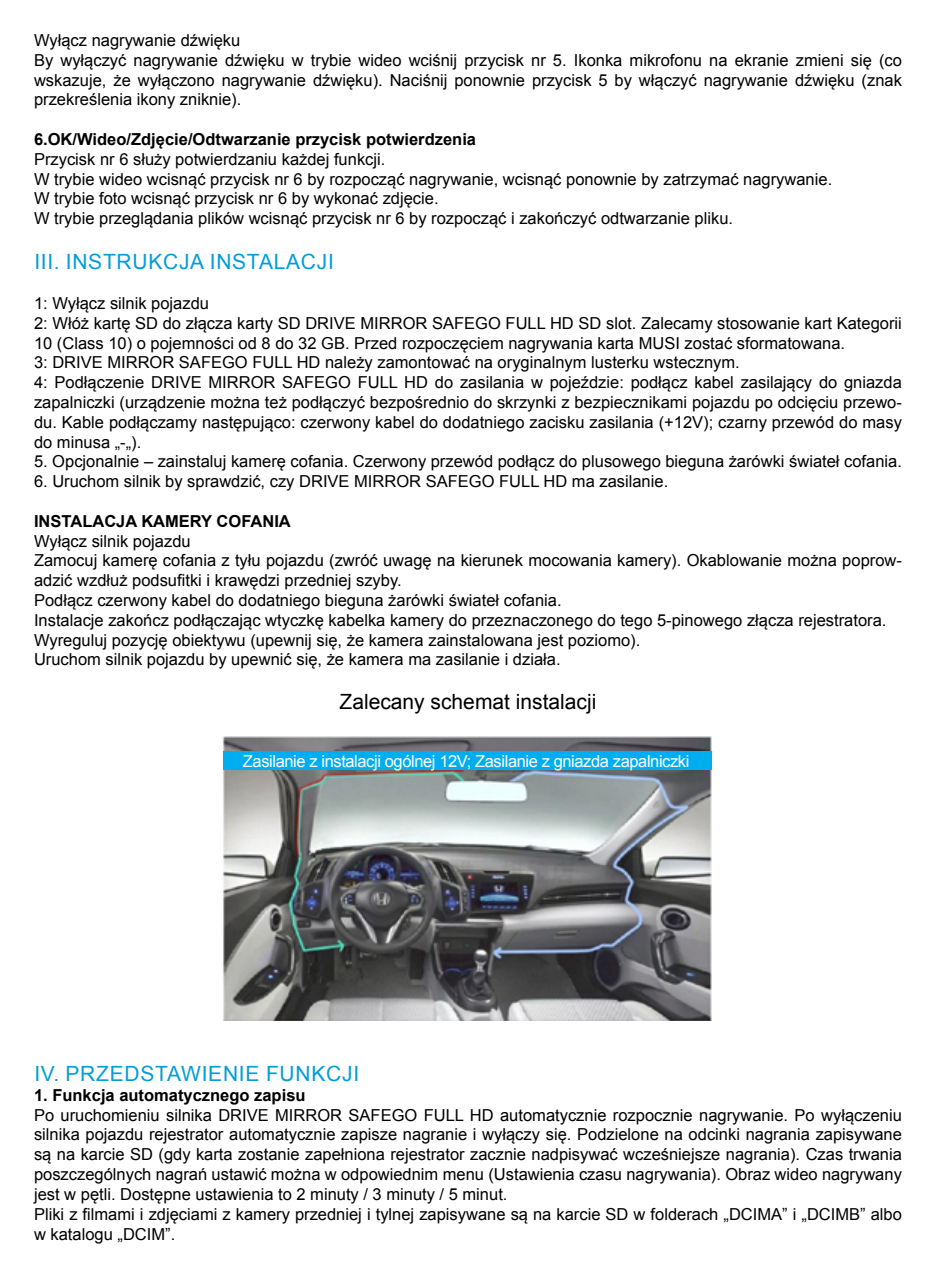
<style>
.page{position:relative;width:936px;height:1276px;background:#fff}
.page>*{position:absolute;margin:0;border:0;box-sizing:border-box;transform-origin:0 0}
.t1{font:21px "Arial";letter-spacing:.035em;color:#009ed9}
.t2{font:21px "Arial";color:#000}
.t3{font:16.5px/19.8px "Arial";color:#000}
.t4{font:700 16.5px "Arial";color:#000}
.t5{font:16.5px "Arial";letter-spacing:-.025em;color:#fff}
</style>
<div class="page">
<img style="left:223px;top:736px;width:488px;height:284px">
<div style="left:223px;top:751px;width:488px;height:18px;background:#00aeef"></div>
<p class="t3" style="left:34px;top:30px;width:869px">Wyłącz nagrywanie dźwięku<br>By wyłączyć nagrywanie dźwięku w trybie wideo wciśnij przycisk nr 5. Ikonka mikrofonu na ekranie zmieni się (co wskazuje, że wyłączono nagrywanie dźwięku). Naciśnij ponownie przycisk 5 by włączyć nagrywanie dźwięku (znak przekreślenia ikony zniknie).</p>
<p class="t4" style="left:34px;top:128px;width:443px">6.OK/Wideo/Zdjęcie/Odtwarzanie przycisk potwierdzenia</p>
<p class="t3" style="left:34px;top:149px;width:799px">Przycisk nr 6 służy potwierdzaniu każdej funkcji.<br>W trybie wideo wcisnąć przycisk nr 6 by rozpocząć nagrywanie, wcisnąć ponownie by zatrzymać nagrywanie.<br>W trybie foto wcisnąć przycisk nr 6 by wykonać zdjęcie.<br>W trybie przeglądania plików wcisnąć przycisk nr 6 by rozpocząć i zakończyć odtwarzanie pliku.</p>
<p class="t1" style="left:34px;top:247px;width:301px">III. INSTRUKCJA INSTALACJI</p>
<p class="t3" style="left:34px;top:293px;width:869px">1: Wyłącz silnik pojazdu<br>2: Włóż kartę SD do złącza karty SD DRIVE MIRROR SAFEGO FULL HD SD slot. Zalecamy stosowanie kart Kategorii 10 (Class 10) o pojemności od 8 do 32 GB. Przed rozpoczęciem nagrywania karta MUSI zostać sformatowana.<br>3: DRIVE MIRROR SAFEGO FULL HD należy zamontować na oryginalnym lusterku wstecznym.<br>4: Podłączenie DRIVE MIRROR SAFEGO FULL HD do zasilania w pojeździe: podłącz kabel zasilający do gniazda zapalniczki (urządzenie można też podłączyć bezpośrednio do skrzynki z bezpiecznikami pojazdu po odcięciu przewo&shy;du. Kable podłączamy następująco: czerwony kabel do dodatniego zacisku zasilania (+12V); czarny przewód do masy do minusa „-„).</p>
<p class="t3" style="left:34px;top:451px;width:869px">5. Opcjonalnie – zainstaluj kamerę cofania. Czerwony przewód podłącz do plusowego bieguna żarówki świateł cofania.</p>
<p class="t3" style="left:34px;top:471px;width:635px">6. Uruchom silnik by sprawdzić, czy DRIVE MIRROR SAFEGO FULL HD ma zasilanie.</p>
<p class="t4" style="left:34px;top:509px;width:258px">INSTALACJA KAMERY COFANIA</p>
<p class="t3" style="left:34px;top:531px;width:869px">Wyłącz silnik pojazdu<br>Zamocuj kamerę cofania z tyłu pojazdu (zwróć uwagę na kierunek mocowania kamery). Okablowanie można poprow&shy;adzić wzdłuż podsufitki i krawędzi przedniej szyby.<br>Podłącz czerwony kabel do dodatniego bieguna żarówki świateł cofania.<br>Instalacje zakończ podłączając wtyczkę kabelka kamery do przeznaczonego do tego 5-pinowego złącza rejestratora.<br>Wyreguluj pozycję obiektywu (upewnij się, że kamera zainstalowana jest poziomo).<br>Uruchom silnik pojazdu by upewnić się, że kamera ma zasilanie i działa.</p>
<p class="t2" style="left:339px;top:686px;width:258px">Zalecany schemat instalacji</p>
<p class="t5" style="left:243px;top:749px;width:448px">Zasilanie z instalacji ogólnej 12V; Zasilanie z gniazda zapalniczki</p>
<p class="t1" style="left:34px;top:1059px;width:326px">IV. PRZEDSTAWIENIE FUNKCJI</p>
<p class="t4" style="left:34px;top:1083px;width:273px">1. Funkcja automatycznego zapisu</p>
<p class="t3" style="left:34px;top:1105px;width:869px">Po uruchomieniu silnika DRIVE MIRROR SAFEGO FULL HD automatycznie rozpocznie nagrywanie. Po wyłączeniu silnika pojazdu rejestrator automatycznie zapisze nagranie i wyłączy się. Podzielone na odcinki nagrania zapisywane są na karcie SD (gdy karta zostanie zapełniona rejestrator zacznie nadpisywać wcześniejsze nagrania). Czas trwania poszczególnych nagrań ustawić można w odpowiednim menu (Ustawienia czasu nagrywania). Obraz wideo nagrywany jest w pętli. Dostępne ustawienia to 2 minuty / 3 minuty / 5 minut.<br>Pliki z filmami i zdjęciami z kamery przedniej i tylnej zapisywane są na karcie SD w folderach „DCIMA” i „DCIMB” albo w katalogu „DCIM”.</p>
</div>
